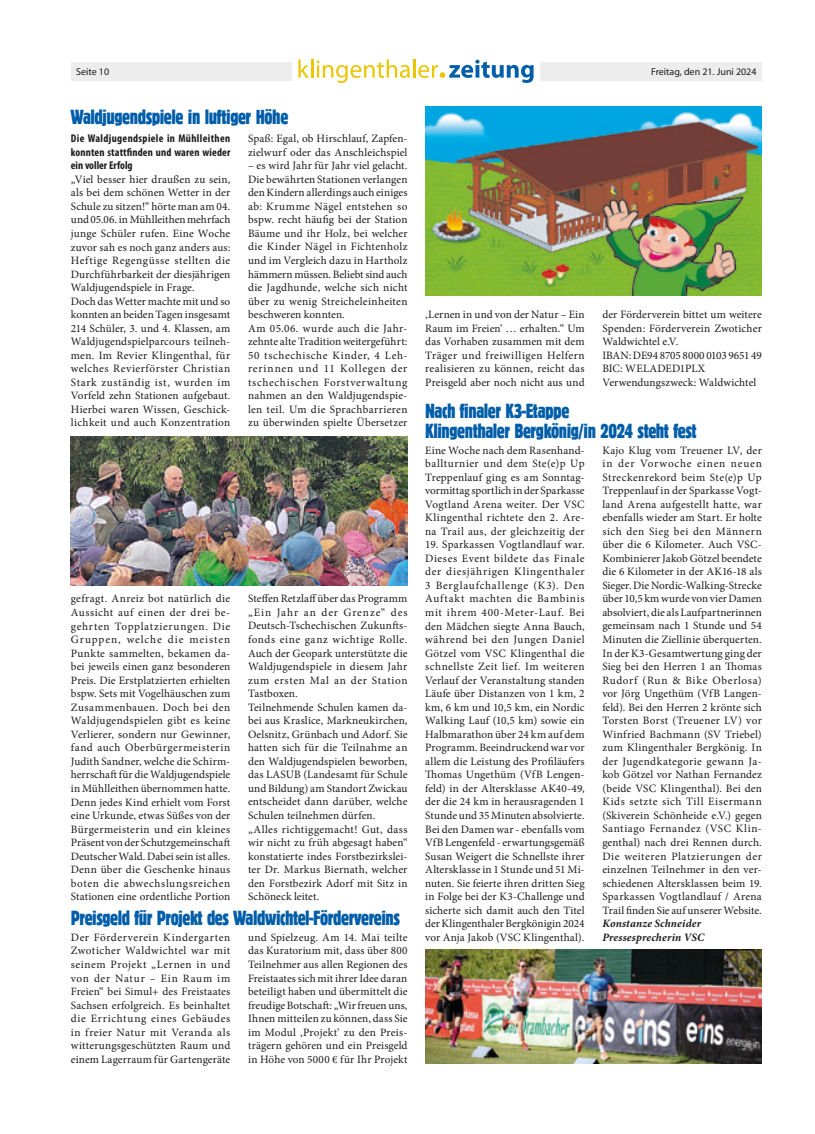
<style>
.page{position:relative;width:815px;height:1134px;background:#fff}
.page>*{position:absolute;margin:0;border:0;box-sizing:border-box;transform-origin:0 0}
.t1{font:21.25px/20.6px "Block D Regu Extr Cond";letter-spacing:-.02em;color:#005da8}
.t2{font:11.25px/13.5px "Minion Pro";letter-spacing:.015em;color:#1b1a19;text-align:justify}
.t3{font:700 condensed 11.25px/13.5px "Myriad Pro";letter-spacing:.01em;color:#1b1a19;text-align:justify}
.t4{font:italic 700 11.25px/13.5px "Minion Pro";letter-spacing:.015em;color:#1b1a19}
.t5{font:10px "Myriad Pro";color:#1b1a19}
</style>
<div class="page">
<div style="left:71px;top:62px;width:691px;height:19px;background:#ededed"></div>
<div style="left:292px;top:53px;width:248px;height:44px;background:#fff"></div>
<svg style="left:298px;top:59px;width:236px;height:24px"></svg>
<img style="left:71px;top:436px;width:336px;height:149px">
<img style="left:425px;top:106px;width:337px;height:189px">
<img style="left:425px;top:950px;width:337px;height:113px">
<p class="t5" style="left:76px;top:65px;width:34px">Seite 10</p>
<p class="t5" style="left:651px;top:65px;width:107px">Freitag, den 21. Juni 2024</p>
<h1 class="t1" style="left:71px;top:107px;width:219px">Waldjugendspiele in luftiger Höhe</h1>
<p class="t3" style="left:71px;top:131px;width:161px">Die Waldjugendspiele in Mühlleithen konnten stattfinden und waren wieder ein voller Erfolg</p>
<p class="t2" style="left:71px;top:173px;width:161px;text-align:left">„Viel besser hier draußen zu sein, als bei dem schönen Wetter in der Schule zu sitzen!“ hörte man am 04. und 05.06. in Mühlleithen mehrfach junge Schüler rufen. Eine Woche zuvor sah es noch ganz anders aus:<br>Heftige Regengüsse stellten die Durchführbarkeit der diesjährigen Waldjugendspiele in Frage.<br>Doch das Wetter machte mit und so konnten an beiden Tagen insgesamt 214 Schüler, 3. und 4. Klassen, am Waldjugendspielparcours teilneh&shy;men. Im Revier Klingenthal, für welches Revierförster Christian Stark zuständig ist, wurden im Vorfeld zehn Stationen aufgebaut.<br>Hierbei waren Wissen, Geschick&shy;lichkeit und auch Konzentration</p>
<p class="t2" style="left:248px;top:132px;width:161px">Spaß: Egal, ob Hirschlauf, Zapfen&shy;zielwurf oder das Anschleichspiel</p>
<p class="t2" style="left:248px;top:159px;width:161px;text-align:left">– es wird Jahr für Jahr viel gelacht.<br>Die bewährten Stationen verlangen den Kindern allerdings auch einiges ab: Krumme Nägel entstehen so bspw. recht häufig bei der Station<br>Bäume und ihr Holz, bei welcher die Kinder Nägel in Fichtenholz und im Vergleich dazu in Hartholz hämmern müssen. Beliebt sind auch die Jagdhunde, welche sich nicht über zu wenig Streicheleinheiten beschweren konnten.<br>Am 05.06. wurde auch die Jahr&shy;zehnte alte Tradition weitergeführt:<br>50 tschechische Kinder, 4 Leh&shy;rerinnen und 11 Kollegen der tschechischen Forstverwaltung nahmen an den Waldjugendspie&shy;len teil. Um die Sprachbarrieren zu überwinden spielte Übersetzer</p>
<p class="t2" style="left:71px;top:592px;width:161px">gefragt. Anreiz bot natürlich die Aussicht auf einen der drei be&shy;gehrten Topplatzierungen. Die Gruppen, welche die meisten Punkte sammelten, bekamen da&shy;bei jeweils einen ganz besonderen Preis. Die Erstplatzierten erhielten bspw. Sets mit Vogelhäuschen zum Zusammenbauen. Doch bei den Waldjugendspielen gibt es keine Verlierer, sondern nur Gewinner, fand auch Oberbürgermeisterin Judith Sandner, welche die Schirm&shy;herrschaft für die Waldjugendspiele in Mühlleithen übernommen hatte.<br>Denn jedes Kind erhielt vom Forst eine Urkunde, etwas Süßes von der Bürgermeisterin und ein kleines Präsent von der Schutzgemeinschaft Deutscher Wald. Dabei sein ist alles.<br>Denn über die Geschenke hinaus boten die abwechslungsreichen Stationen eine ordentliche Portion</p>
<p class="t2" style="left:248px;top:592px;width:161px;text-align:left">Steffen Retzlaff über das Programm „Ein Jahr an der Grenze“ des<br>Deutsch-Tschechischen Zukunfts&shy;fonds eine ganz wichtige Rolle.<br>Auch der Geopark unterstützte die<br>Waldjugendspiele in diesem Jahr zum ersten Mal an der Station<br>Tastboxen.<br>Teilnehmende Schulen kamen da&shy;bei aus Kraslice, Markneukirchen,<br>Oelsnitz, Grünbach und Adorf. Sie hatten sich für die Teilnahme an den Waldjugendspielen beworben, das LASUB (Landesamt für Schule und Bildung) am Standort Zwickau entscheidet dann darüber, welche<br>Schulen teilnehmen dürfen. „Alles richtiggemacht! Gut, dass wir nicht zu früh abgesagt haben“ konstatierte indes Forstbezirkslei&shy;ter Dr. Markus Biernath, welcher den Forstbezirk Adorf mit Sitz in<br>Schöneck leitet.</p>
<h1 class="t1" style="left:71px;top:907px;width:331px">Preisgeld für Projekt des Waldwichtel-Fördervereins</h1>
<p class="t2" style="left:71px;top:931px;width:161px">Der Förderverein Kindergarten Zwoticher Waldwichtel war mit seinem Projekt „Lernen in und von der Natur – Ein Raum im Freien“ bei Simul+ des Freistaates Sachsen erfolgreich. Es beinhaltet die Errichtung eines Gebäudes in freier Natur mit Veranda als witterungsgeschützten Raum und einem Lagerraum für Gartengeräte</p>
<p class="t2" style="left:248px;top:931px;width:161px">und Spielzeug. Am 14. Mai teilte das Kuratorium mit, dass über 800<br>Teilnehmer aus allen Regionen des Freistaates sich mit ihrer Idee daran beteiligt haben und übermittelt die freudige Botschaft: „Wir freuen uns, Ihnen mitteilen zu können, dass Sie im Modul ‚Projekt‘ zu den Preis&shy;trägern gehören und ein Preisgeld in Höhe von 5000 € für Ihr Projekt</p>
<p class="t2" style="left:425px;top:308px;width:161px">‚Lernen in und von der Natur – Ein Raum im Freien‘ … erhalten.“ Um das Vorhaben zusammen mit dem Träger und freiwilligen Helfern realisieren zu können, reicht das Preisgeld aber noch nicht aus und</p>
<p class="t2" style="left:602px;top:308px;width:161px;text-align:left">der Förderverein bittet um weitere<br>Spenden: Förderverein Zwoticher<br>Waldwichtel e.V.<br>IBAN: DE94 8705 8000 0103 9651 49<br>BIC: WELADED1PLX<br>Verwendungszweck: Waldwichtel</p>
<h1 class="t1" style="left:425px;top:400px;width:273px">Nach finaler K3-Etappe<br>Klingenthaler Bergkönig/in 2024 steht fest</h1>
<p class="t2" style="left:425px;top:443px;width:161px">Eine Woche nach dem Rasenhand&shy;ballturnier und dem Ste(e)p Up Treppenlauf ging es am Sonntag&shy;vormittag sportlich in der Sparkasse Vogtland Arena weiter. Der VSC Klingenthal richtete den 2. Are&shy;na Trail aus, der gleichzeitig der</p>
<p class="t2" style="left:425px;top:538px;width:161px">19. Sparkassen Vogtlandlauf war.<br>Dieses Event bildete das Finale der diesjährigen Klingenthaler 3 Berglaufchallenge (K3). Den Auftakt machten die Bambinis mit ihrem 400-Meter-Lauf. Bei den Mädchen siegte Anna Bauch, während bei den Jungen Daniel Götzel vom VSC Klingenthal die schnellste Zeit lief. Im weiteren Verlauf der Veranstaltung standen Läufe über Distanzen von 1 km, 2 km, 6 km und 10,5 km, ein Nordic Walking Lauf (10,5 km) sowie ein Halbmarathon über 24 km auf dem Programm. Beeindruckend war vor allem die Leistung des Profiläufers Thomas Ungethüm (VfB Lengen&shy;feld) in der Altersklasse AK40-49, der die 24 km in herausragenden 1<br>Stunde und 35 Minuten absolvierte.<br>Bei den Damen war - ebenfalls vom VfB Lengenfeld - erwartungsgemäß Susan Weigert die Schnellste ihrer Altersklasse in 1 Stunde und 51 Mi&shy;nuten. Sie feierte ihren dritten Sieg in Folge bei der K3-Challenge und sicherte sich damit auch den Titel der Klingenthaler Bergkönigin 2024 vor Anja Jakob (VSC Klingenthal).</p>
<p class="t2" style="left:602px;top:443px;width:161px">Kajo Klug vom Treuener LV, der in der Vorwoche einen neuen Streckenrekord beim Ste(e)p Up Treppenlauf in der Sparkasse Vogt&shy;land Arena aufgestellt hatte, war ebenfalls wieder am Start. Er holte sich den Sieg bei den Männern über die 6 Kilometer. Auch VSC-Kombinierer Jakob Götzel beendete die 6 Kilometer in der AK16-18 als Sieger. Die Nordic-Walking-Strecke über 10,5 km wurde von vier Damen absolviert, die als Laufpartnerinnen gemeinsam nach 1 Stunde und 54<br>Minuten die Ziellinie überquerten.<br>In der K3-Gesamtwertung ging der Sieg bei den Herren 1 an Thomas Rudorf (Run &amp; Bike Oberlosa) vor Jörg Ungethüm (VfB Langen&shy;feld). Bei den Herren 2 krönte sich Torsten Borst (Treuener LV) vor Winfried Bachmann (SV Triebel) zum Klingenthaler Bergkönig. In der Jugendkategorie gewann Ja&shy;kob Götzel vor Nathan Fernandez (beide VSC Klingenthal). Bei den Kids setzte sich Till Eisermann (Skiverein Schönheide e.V.) gegen Santiago Fernandez (VSC Klin&shy;genthal) nach drei Rennen durch.<br>Die weiteren Platzierungen der einzelnen Teilnehmer in den ver&shy;schiedenen Altersklassen beim 19.<br>Sparkassen Vogtlandlauf / Arena Trail finden Sie auf unserer Website.</p>
<p class="t4" style="left:602px;top:917px;width:104px">Konstanze Schneider<br>Pressesprecherin VSC</p>
</div>
